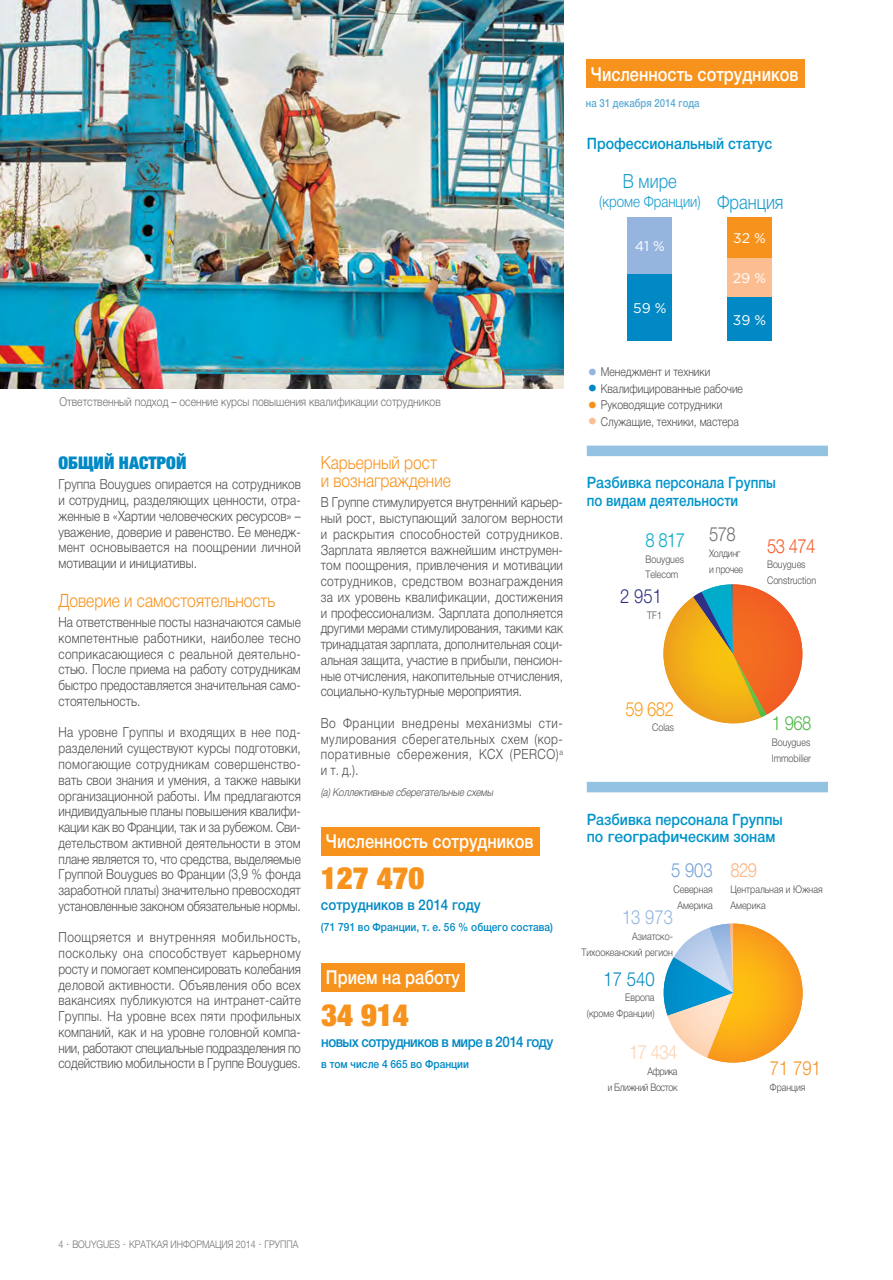
<style>
.page{position:relative;width:893px;height:1280px;background:#fff}
.page>*{position:absolute;margin:0;border:0;box-sizing:border-box;transform-origin:0 0}
.t1{font:900 condensed 30.62px "Helvetica Neue LTCYR";color:#f7931d}
.t2{font:300 19.6px "Helvetica Neue LTCYR";color:#199dcf;scale:.85 1}
.t3{font:300 19.6px "Helvetica Neue LTCYR";color:#f99d1c;scale:.85 1}
.t4{font:300 19.6px "Helvetica Neue LTCYR";color:#f15a22;scale:.85 1}
.t5{font:300 19.6px "Helvetica Neue LTCYR";color:#f7931d;scale:.85 1}
.t6{font:300 19.6px "Helvetica Neue LTCYR";color:#0089c4;scale:.85 1}
.t7{font:300 19.6px "Helvetica Neue LTCYR";color:#95b5df;scale:.85 1}
.t8{font:300 19.6px "Helvetica Neue LTCYR";color:#fdd1af;scale:.85 1}
.t9{font:300 19.6px "Helvetica Neue LTCYR";color:#2f2f84;scale:.85 1}
.t10{font:300 19.6px "Helvetica Neue LTCYR";color:#50b848;scale:.85 1}
.t11{font:300 19.6px "Helvetica Neue LTCYR";color:#00abc5;scale:.85 1}
.t12{font:300 19.6px "Helvetica Neue LTCYR";color:#72a1d5;scale:.85 1}
.t13{font:300 19.6px "Helvetica Neue LTCYR";color:#6d6e70;scale:.85 1}
.t14{font:300 19.6px "Helvetica Neue LTCYR";color:#fab37f;scale:.85 1}
.t15{font:500 19.25px "Helvetica Neue LTCYR";color:#fff;scale:.85 1}
.t16{font:300 18.38px/17.5px "Helvetica Neue LTCYR";color:#f7931d;scale:.85 1}
.t17{font:900 condensed 17.5px "Helvetica Neue LTCYR";color:#0089c4}
.t18{font:500 15.75px/17.5px "Helvetica Neue LTCYR";color:#0094cb;scale:.9 1}
.t19{font:300 15.75px "Helvetica Neue LTCYR";color:#199dcf;scale:.85 1}
.t20{font:500 14.88px "Helvetica Neue LTCYR";letter-spacing:-.04em;color:#0089c4;scale:.9 1}
.t21{font:500 14.88px "Helvetica Neue LTCYR";color:#0089c4;scale:.9 1}
.t22{font:300 14px/15.8px "Helvetica Neue LTCYR";color:#4c4c4e;text-align:justify;scale:.85 1}
.t23{font:14px "Gotham";color:#fff}
.t24{font:300 12.25px "Helvetica Neue LTCYR";color:#4c4c4e;scale:.85 1}
.t25{font:300 12.25px "Helvetica Neue LTCYR";color:#6d6e70;scale:.85 1}
.t26{font:500 11.38px "Helvetica Neue LTCYR";color:#0089c4;scale:.9 1}
.t27{font:500 11.38px "Helvetica Neue LTCYR";color:#5cabd6;scale:.85 1}
.t28{font:italic 300 10.85px "Helvetica Neue LTCYR";color:#4c4c4e;scale:.85 1}
.t29{font:300 10.5px/15.8px "Helvetica Neue LTCYR";color:#4c4c4e;scale:.85 1}
.t30{font:300 10.5px "Helvetica Neue LTCYR";color:#6d6e70;scale:.85 1}
.t31{font:300 10.5px/15.8px "Helvetica Neue LTCYR";letter-spacing:-.04em;color:#4c4c4e;text-align:right;scale:.85 1}
.t32{font:300 10.5px/15.8px "Helvetica Neue LTCYR";letter-spacing:-.03em;color:#4c4c4e;scale:.85 1}
.s1{font-size:19.6px}
.s2{font-family:"Gotham";font-weight:700;font-size:22.75px;color:#95b5df}
.s3{font-family:"Gotham";font-weight:700;font-size:22.75px;color:#0089c4}
.s4{font-family:"Gotham";font-weight:700;font-size:22.75px;color:#f7931d}
.s5{font-family:"Gotham";font-weight:700;font-size:22.75px;color:#fcbe91}
</style>
<div class="page">
<img style="left:0;top:0;width:563px;height:388px">
<div style="left:586px;top:60px;width:218px;height:28px;background:#f7931d"></div>
<div style="left:727px;top:297px;width:45px;height:44px;background:#0089c4"></div>
<div style="left:727px;top:258px;width:45px;height:39px;background:#fcbe91"></div>
<div style="left:727px;top:217px;width:45px;height:41px;background:#f7931d"></div>
<div style="left:628px;top:273px;width:44px;height:68px;background:#0089c4"></div>
<div style="left:628px;top:217px;width:44px;height:56px;background:#95b5df"></div>
<div style="left:587px;top:446px;width:241px;height:10px;background:#93c2e2"></div>
<div style="left:587px;top:782px;width:241px;height:10px;background:#93c2e2"></div>
<svg style="left:663px;top:584px;width:140px;height:140px"></svg>
<img style="left:733px;top:584px;width:69px;height:131px">
<img style="left:674px;top:928px;width:33px;height:29px">
<img style="left:664px;top:957px;width:43px;height:59px">
<img style="left:668px;top:993px;width:39px;height:64px">
<img style="left:707px;top:924px;width:96px;height:138px">
<div style="left:321px;top:826px;width:218px;height:29px;background:#f7931d"></div>
<div style="left:321px;top:963px;width:144px;height:29px;background:#f7931d"></div>
<p class="t25" style="left:60px;top:397px;width:450px">Ответственный подход – осенние курсы повышения квалификации сотрудников</p>
<p class="t17" style="left:59px;top:456px;width:129px">ОБЩИЙ НАСТРОЙ</p>
<p class="t22" style="left:59px;top:478px;width:287px">Группа Bouygues опирается на сотрудников и сотрудниц, разделяющих ценности, отра&shy;женные в «Хартии человеческих ресурсов» – уважение, доверие и равенство. Ее менедж&shy;мент основывается на поощрении личной мотивации и инициативы.</p>
<h3 class="t16" style="left:59px;top:593px;width:256px">Доверие и самостоятельность</h3>
<p class="t22" style="left:59px;top:616px;width:287px">На ответственные посты назначаются самые компетентные работники, наиболее тесно соприкасающиеся с реальной деятельно&shy;стью. После приема на работу сотрудникам быстро предоставляется значительная само&shy;стоятельность.</p>
<p class="t22" style="left:59px;top:726px;width:287px">На уровне Группы и входящих в нее под&shy;разделений существуют курсы подготовки, помогающие сотрудникам совершенство&shy;вать свои знания и умения, а также навыки организационной работы. Им предлагаются индивидуальные планы повышения квалифи&shy;кации как во Франции, так и за рубежом. Сви&shy;детельством активной деятельности в этом плане является то, что средства, выделяемые Группой Bouygues во Франции (3,9 % фонда заработной платы) значительно превосходят установленные законом обязательные нормы.</p>
<p class="t22" style="left:59px;top:931px;width:287px">Поощряется и внутренняя мобильность, поскольку она способствует карьерному росту и помогает компенсировать колебания деловой активности. Объявления обо всех вакансиях публикуются на интранет-сайте Группы. На уровне всех пяти профильных компаний, как и на уровне головной компа&shy;нии, работают специальные подразделения по содействию мобильности в Группе Bouygues.</p>
<h3 class="t16" style="left:321px;top:456px;width:155px">Карьерный рост<br>и вознаграждение</h3>
<p class="t22" style="left:321px;top:496px;width:287px">В Группе стимулируется внутренний карьер&shy;ный рост, выступающий залогом верности и раскрытия способностей сотрудников.<br>Зарплата является важнейшим инструмен&shy;том поощрения, привлечения и мотивации сотрудников, средством вознаграждения за их уровень квалификации, достижения и профессионализм. Зарплата дополняется другими мерами стимулирования, такими как тринадцатая зарплата, дополнительная соци&shy;альная защита, участие в прибыли, пенсион&shy;ные отчисления, накопительные отчисления, социально-культурные мероприятия.</p>
<p class="t22" style="left:321px;top:716px;width:287px">Во Франции внедрены механизмы сти&shy;мулирования сберегательных схем (кор&shy;поративные сбережения, КСХ (PERCO)<sup>a </sup>и т. д.).</p>
<p class="t28" style="left:321px;top:788px;width:206px">(a) Коллективные сберегательные схемы</p>
<h3 class="t15" style="left:326px;top:834px;width:246px">Численность сотрудников</h3>
<h1 class="t1" style="left:321px;top:868px;width:105px">127 470</h1>
<p class="t21" style="left:321px;top:900px;width:179px">сотрудников в 2014 году</p>
<p class="t26" style="left:321px;top:923px;width:259px">(71 791 во Франции, т. е. 56 % общего состава)</p>
<h3 class="t15" style="left:326px;top:971px;width:159px">Прием на работу</h3>
<h1 class="t1" style="left:321px;top:1004px;width:89px">34 914</h1>
<p class="t20" style="left:321px;top:1036px;width:260px">новых сотрудников в мире в 2014 году</p>
<p class="t26" style="left:321px;top:1060px;width:166px">в том числе 4 665 во Франции</p>
<h3 class="t15" style="left:591px;top:67px;width:246px">Численность сотрудников</h3>
<p class="t27" style="left:586px;top:99px;width:135px">на 31 декабря 2014 года</p>
<p class="t18" style="left:587px;top:136px;width:208px">Профессиональный статус</p>
<h2 class="t2" style="left:623px;top:174px;width:65px">В мире</h2>
<p class="t19" style="left:599px;top:196px;width:219px">(кроме Франции) <span class="s1">Франция</span></p>
<p class="t23" style="left:635px;top:239px;width:32px">41 %</p>
<p class="t23" style="left:633px;top:301px;width:35px">59 %</p>
<p class="t23" style="left:733px;top:232px;width:34px">32 %</p>
<p class="t23" style="left:733px;top:272px;width:35px">29 %</p>
<p class="t23" style="left:733px;top:313px;width:35px">39 %</p>
<p class="t24" style="left:587px;top:368px;width:147px"><span class="s2">•</span> Менеджмент и техники</p>
<p class="t24" style="left:587px;top:384px;width:185px"><span class="s3">•</span> Квалифицированные рабочие</p>
<p class="t24" style="left:587px;top:401px;width:161px"><span class="s4">•</span> Руководящие сотрудники</p>
<p class="t24" style="left:587px;top:417px;width:180px"><span class="s5">•</span> Служащие, техники, мастера</p>
<p class="t18" style="left:587px;top:476px;width:211px">Разбивка персонала Группы по видам деятельности</p>
<h2 class="t11" style="left:645px;top:533px;width:48px">8 817</h2>
<p class="t29" style="left:645px;top:552px;width:47px">Bouygues<br>Telecom</p>
<h2 class="t9" style="left:620px;top:589px;width:51px">2 951</h2>
<p class="t29" style="left:647px;top:608px;width:19px">TF1</p>
<h2 class="t13" style="left:709px;top:527px;width:33px">578</h2>
<p class="t32" style="left:709px;top:546px;width:42px">Холдинг и прочее</p>
<h2 class="t4" style="left:767px;top:539px;width:58px">53 474</h2>
<p class="t29" style="left:767px;top:558px;width:59px">Bouygues<br>Construction</p>
<h2 class="t3" style="left:625px;top:702px;width:58px">59 682</h2>
<p class="t29" style="left:652px;top:721px;width:27px">Colas</p>
<h2 class="t10" style="left:772px;top:716px;width:48px">1 968</h2>
<p class="t29" style="left:772px;top:735px;width:48px">Bouygues<br>Immobilier</p>
<p class="t18" style="left:587px;top:812px;width:219px">Разбивка персонала Группы по географическим зонам</p>
<h2 class="t12" style="left:671px;top:863px;width:51px">5 903</h2>
<p class="t29" style="left:673px;top:882px;width:48px;text-align:center">Северная<br>Америка</p>
<h2 class="t7" style="left:622px;top:910px;width:61px">13 973</h2>
<p class="t29" style="left:581px;top:929px;width:109px;text-align:right">Азиатско-<br>Тихоокеанский регион</p>
<h2 class="t6" style="left:604px;top:972px;width:61px">17 540</h2>
<p class="t29" style="left:587px;top:991px;width:81px;text-align:right">Европа<br>(кроме Франции)</p>
<h2 class="t8" style="left:629px;top:1045px;width:58px">17 434</h2>
<p class="t31" style="left:608px;top:1064px;width:84px">Африка<br>и Ближний Восток</p>
<h2 class="t14" style="left:730px;top:863px;width:33px">829</h2>
<p class="t29" style="left:730px;top:882px;width:110px">Центральная и Южная<br>Америка</p>
<h2 class="t5" style="left:770px;top:1061px;width:61px">71 791</h2>
<p class="t29" style="left:770px;top:1080px;width:43px">Франция</p>
<p class="t30" style="left:59px;top:1240px;width:284px">4 <sup>.</sup> BOUYGUES <sup>.</sup> КРАТКАЯ ИНФОРМАЦИЯ 2014 <sup>.</sup> ГРУППА</p>
</div>
